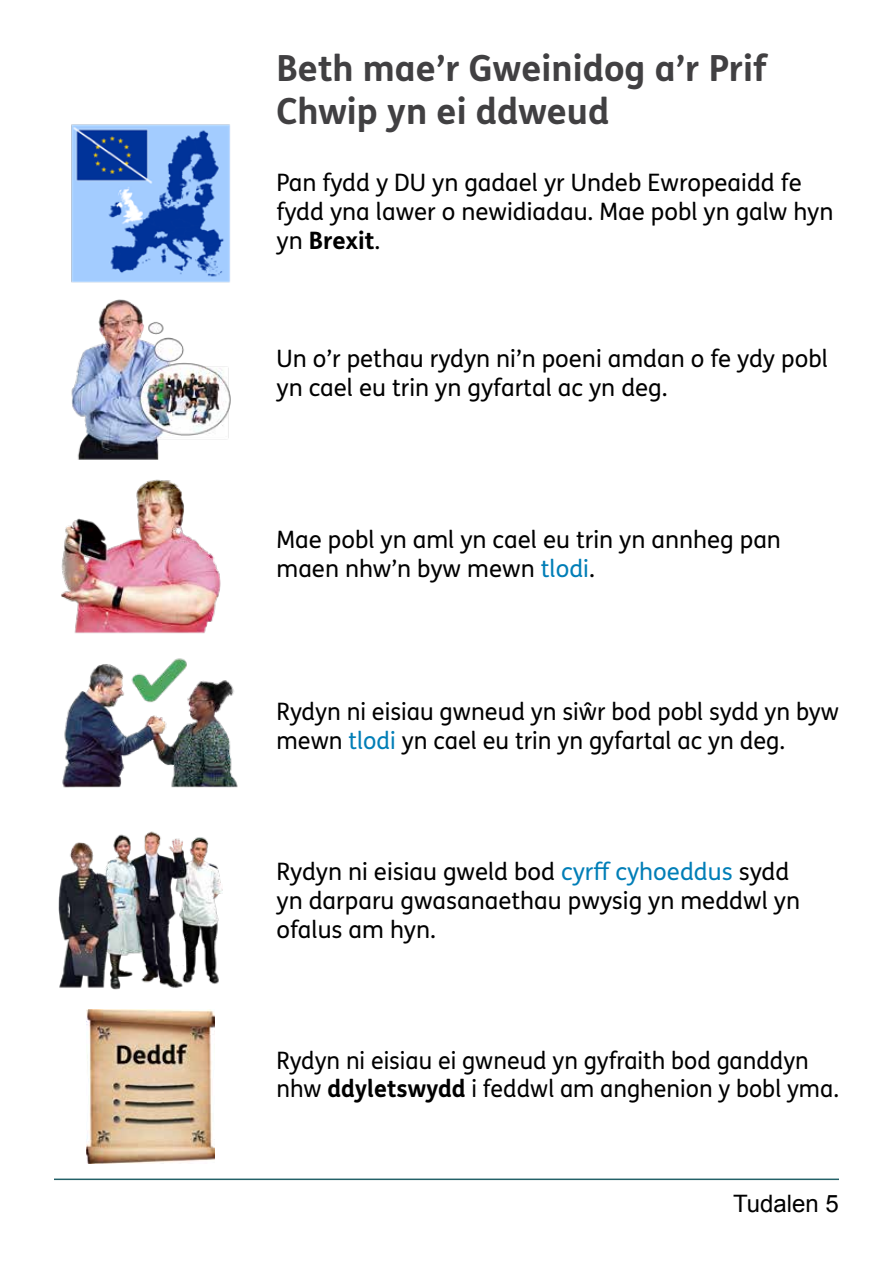
<style>
.page{position:relative;width:893px;height:1263px;background:#fff}
.page>*{position:absolute;margin:0;border:0;box-sizing:border-box;transform-origin:0 0}
.t1{font:700 36px/43.2px "FS Me Pro";color:#414042}
.t2{font:24px/28.8px "FS Me Pro";color:#000}
.t3{font:24px "Arial";color:#000}
.s1{font-weight:700}
.s2{color:#007eb7}
</style>
<div class="page">
<hr style="left:54px;top:1178px;width:785px;height:2px;background:#236067">
<img style="left:87px;top:1010px;width:127px;height:153px">
<img style="left:71px;top:299px;width:160px;height:161px">
<img style="left:61px;top:479px;width:160px;height:155px">
<img style="left:59px;top:831px;width:163px;height:159px">
<img style="left:62px;top:658px;width:176px;height:130px">
<img style="left:71px;top:124px;width:159px;height:159px">
<h1 class="t1" style="left:276px;top:45px;width:492px">Beth mae’r Gweinidog a’r Prif<br>Chwip yn ei ddweud</h1>
<p class="t2" style="left:276px;top:168px;width:558px">Pan fydd y DU yn gadael yr Undeb Ewropeaidd fe fydd yna lawer o newidiadau. Mae pobl yn galw hyn yn <span class="s1">Brexit</span>.</p>
<p class="t2" style="left:276px;top:344px;width:553px">Un o’r pethau rydyn ni’n poeni amdan o fe ydy pobl yn cael eu trin yn gyfartal ac yn deg.</p>
<p class="t2" style="left:276px;top:525px;width:506px">Mae pobl yn aml yn cael eu trin yn annheg pan maen nhw’n byw mewn <span class="s2">tlodi</span>.</p>
<p class="t2" style="left:276px;top:697px;width:564px">Rydyn ni eisiau gwneud yn siŵr bod pobl sydd yn byw mewn <span class="s2">tlodi</span> yn cael eu trin yn gyfartal ac yn deg.</p>
<p class="t2" style="left:276px;top:857px;width:525px">Rydyn ni eisiau gweld bod <span class="s2">cyrff cyhoeddus</span> sydd yn darparu gwasanaethau pwysig yn meddwl yn ofalus am hyn.</p>
<p class="t2" style="left:276px;top:1045px;width:564px">Rydyn ni eisiau ei gwneud yn gyfraith bod ganddyn nhw <span class="s1">ddyletswydd</span> i feddwl am anghenion y bobl yma.</p>
<p class="t3" style="left:733px;top:1188px;width:107px">Tudalen 5</p>
</div>
